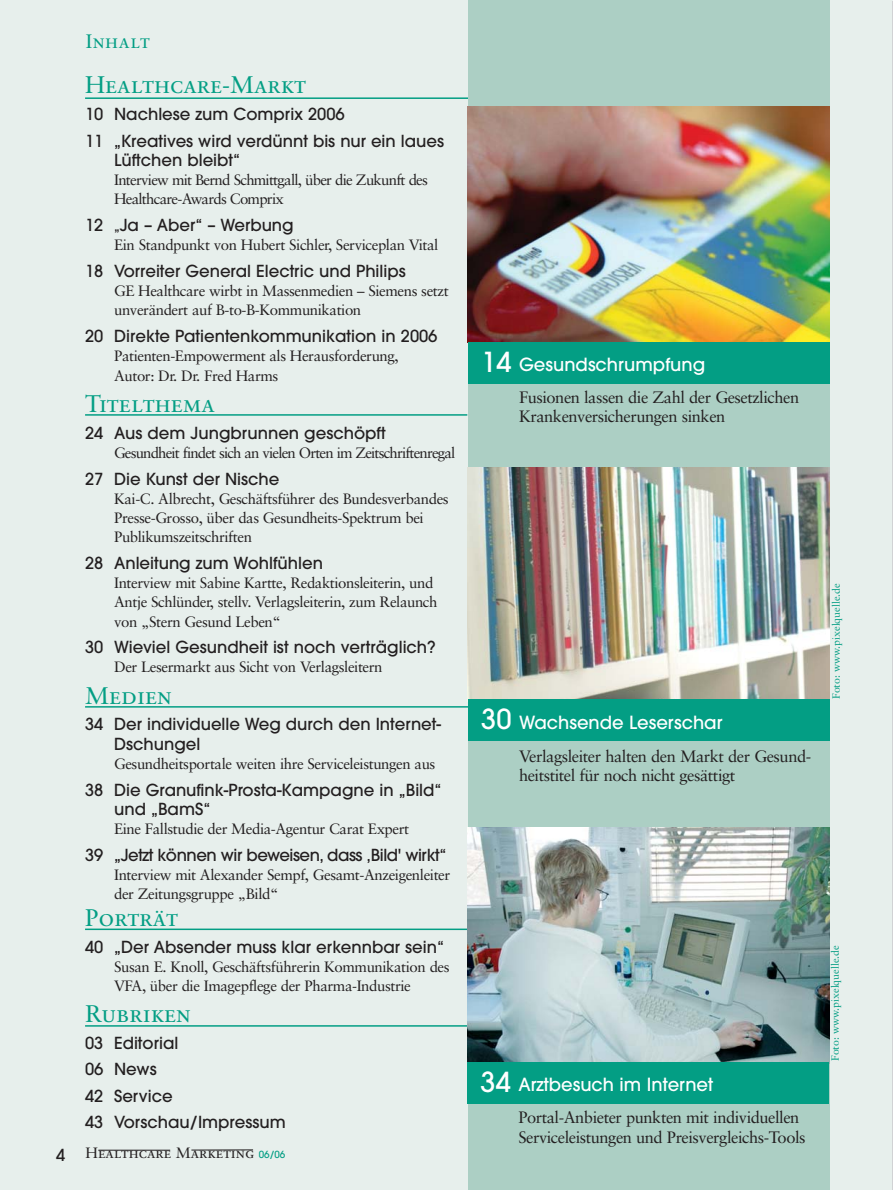
<style>
.page{position:relative;width:893px;height:1190px;background:#fff}
.page>*{position:absolute;margin:0;border:0;box-sizing:border-box;transform-origin:0 0}
.t1{font:24px "Sabon Roman SC";color:#039e84}
.t2{font:19.5px "Sabon Roman SC";letter-spacing:.03em;color:#039e84}
.t3{font:500 18px "Avant Garde";color:#fff}
.t4{font:500 16.5px/26.4px "Avant Garde";color:#231f20}
.t5{font:16.5px/19.5px "Sabon";letter-spacing:-.03em;color:#231f20}
.t6{font:500 16.5px "Avant Garde";letter-spacing:-.03em;color:#231f20}
.t7{font:15px/19.2px "Sabon";letter-spacing:-.03em;color:#231f20}
.t8{font:15px/19.2px "Sabon";letter-spacing:-.05em;color:#231f20}
.t9{font:15px "Sabon";letter-spacing:-.055em;color:#231f20}
.t10{font:15px "Sabon Roman SC";color:#231f20}
.t11{font:10.5px "Sabon";color:#039e84}
.s1{font-size:13.5px}
.s2{font-family:"Avant Garde";font-weight:500;font-size:16.5px}
.s3{font-family:"Avant Garde";font-weight:500;font-size:9.75px;color:#039e84}
.s4{font-size:27.45px}
</style>
<div class="page">
<div style="left:0;top:0;width:892px;height:1189px;background:#e7efec"></div>
<hr style="left:85px;top:928px;width:411px;height:2px;background:#039e84">
<hr style="left:85px;top:97px;width:411px;height:2px;background:#039e84">
<hr style="left:85px;top:706px;width:411px;height:1px;background:#039e84">
<hr style="left:98px;top:1149px;width:72px;height:1px;background:#231f20">
<hr style="left:191px;top:1149px;width:62px;height:1px;background:#231f20">
<div style="left:468px;top:0;width:361px;height:1189px;background:#accfc4"></div>
<hr style="left:85px;top:1025px;width:382px;height:1px;background:#039e84">
<img style="left:468px;top:467px;width:361px;height:232px">
<img style="left:468px;top:107px;width:361px;height:235px">
<div style="left:468px;top:342px;width:361px;height:41px;background:#039e84"></div>
<hr style="left:85px;top:414px;width:382px;height:2px;background:#039e84">
<div style="left:468px;top:699px;width:361px;height:42px;background:#039e84"></div>
<img style="left:467px;top:827px;width:362px;height:235px">
<div style="left:467px;top:1062px;width:362px;height:41px;background:#039e84"></div>
<hr style="left:892px;top:2px;width:1px;height:1187px;background:#d1d2d4">
<h2 class="t2" style="left:86px;top:33px;width:66px">Inhalt</h2>
<h1 class="t1" style="left:85px;top:75px;width:223px">Healthcare-Markt</h1>
<p class="t4" style="left:85px;top:102px;width:360px">10 Nachlese zum Comprix 2006<br>11 „Kreatives wird verdünnt bis nur ein laues</p>
<p class="t4" style="left:114px;top:148px;width:127px">Lüftchen bleibt“</p>
<p class="t8" style="left:114px;top:172px;width:315px">Interview mit Bernd Schmittgall, über die Zukunft des<br>Healthcare-Awards Comprix</p>
<p class="t4" style="left:85px;top:213px;width:210px">12 <span class="s1">„</span>Ja – Aber“ – Werbung</p>
<p class="t7" style="left:114px;top:237px;width:326px">Ein Standpunkt von Hubert Sichler, Serviceplan Vital</p>
<p class="t4" style="left:85px;top:259px;width:322px">18 Vorreiter General Electric und Philips</p>
<p class="t7" style="left:114px;top:283px;width:336px">GE Healthcare wirbt in Massenmedien – Siemens setzt unverändert auf B-to-B-Kommunikation</p>
<p class="t4" style="left:85px;top:324px;width:354px">20 Direkte Patientenkommunikation in 2006</p>
<p class="t7" style="left:114px;top:348px;width:286px">Patienten-Empowerment als Herausforderung,<br>Autor: Dr. Dr. Fred Harms</p>
<h1 class="t1" style="left:85px;top:393px;width:131px">Titelthema</h1>
<p class="t4" style="left:85px;top:421px;width:302px">24 Aus dem Jungbrunnen geschöpft</p>
<p class="t9" style="left:114px;top:446px;width:343px">Gesundheit findet sich an vielen Orten im Zeitschriftenregal</p>
<p class="t4" style="left:85px;top:467px;width:196px">27 Die Kunst der Nische</p>
<p class="t7" style="left:114px;top:490px;width:336px">Kai-C. Albrecht, Geschäftsführer des Bundesverbandes<br>Presse-Grosso, über das Gesundheits-Spektrum bei<br>Publikumszeitschriften</p>
<p class="t4" style="left:85px;top:551px;width:239px">28 Anleitung zum Wohlfühlen</p>
<p class="t7" style="left:114px;top:574px;width:325px">Interview mit Sabine Kartte, Redaktionsleiterin, und<br>Antje Schlünder, stellv. Verlagsleiterin, zum Relaunch von „Stern Gesund Leben“</p>
<p class="t4" style="left:85px;top:635px;width:352px">30 Wieviel Gesundheit ist noch verträglich?</p>
<p class="t7" style="left:114px;top:659px;width:270px">Der Lesermarkt aus Sicht von Verlagsleitern</p>
<h1 class="t1" style="left:85px;top:685px;width:88px">Medien</h1>
<p class="t4" style="left:114px;top:716px;width:328px;line-height:19.2px;text-indent:-29px">34 Der individuelle Weg durch den Internet-<br>Dschungel</p>
<p class="t7" style="left:114px;top:755px;width:323px">Gesundheitsportale weiten ihre Serviceleistungen aus</p>
<p class="t4" style="left:114px;top:781px;width:329px;line-height:19.2px;text-indent:-29px">38 Die Granufink-Prosta-Kampagne in „Bild“ und „BamS“</p>
<p class="t7" style="left:114px;top:820px;width:296px">Eine Fallstudie der Media-Agentur Carat Expert</p>
<p class="t6" style="left:85px;top:848px;width:363px">39 „Jetzt können wir beweisen, dass ‚Bild' wirkt“</p>
<p class="t7" style="left:114px;top:866px;width:338px">Interview mit Alexander Sempf, Gesamt-Anzeigenleiter der Zeitungsgruppe „Bild“</p>
<h1 class="t1" style="left:85px;top:907px;width:95px">Porträt</h1>
<p class="t4" style="left:85px;top:934px;width:360px">40 „Der Absender muss klar erkennbar sein“</p>
<p class="t7" style="left:114px;top:958px;width:337px">Susan E. Knoll, Geschäftsführerin Kommunikation des<br>VFA, über die Imagepflege der Pharma-Industrie</p>
<h1 class="t1" style="left:85px;top:1004px;width:107px">Rubriken</h1>
<p class="t4" style="left:85px;top:1031px;width:202px">03 Editorial<br>06 News<br>42 Service<br>43 Vorschau/Impressum</p>
<p class="t10" style="left:56px;top:1146px;width:231px"><span class="s2">4</span> Healthcare Marketing <span class="s3">06/06</span></p>
<p class="t3" style="left:481px;top:357px;width:225px"><span class="s4">14</span> Gesundschrumpfung</p>
<p class="t5" style="left:519px;top:389px;width:282px">Fusionen lassen die Zahl der Gesetzlichen<br>Krankenversicherungen sinken</p>
<p class="t3" style="left:481px;top:716px;width:243px"><span class="s4">30</span> Wachsende Leserschar</p>
<p class="t5" style="left:519px;top:747px;width:294px">Verlagsleiter halten den Markt der Gesund&shy;heitstitel für noch nicht gesättigt</p>
<p class="t11" style="left:831px;top:699px;width:118px;rotate:-90deg">Foto: www.pixelquelle.de</p>
<p class="t3" style="left:480px;top:1077px;width:234px"><span class="s4">34</span> Arztbesuch im Internet</p>
<p class="t5" style="left:518px;top:1109px;width:289px">Portal-Anbieter punkten mit individuellen<br>Serviceleistungen und Preisvergleichs-Tools</p>
<p class="t11" style="left:830px;top:1061px;width:117px;rotate:-90deg">Foto: www.pixelquelle.de</p>
</div>
